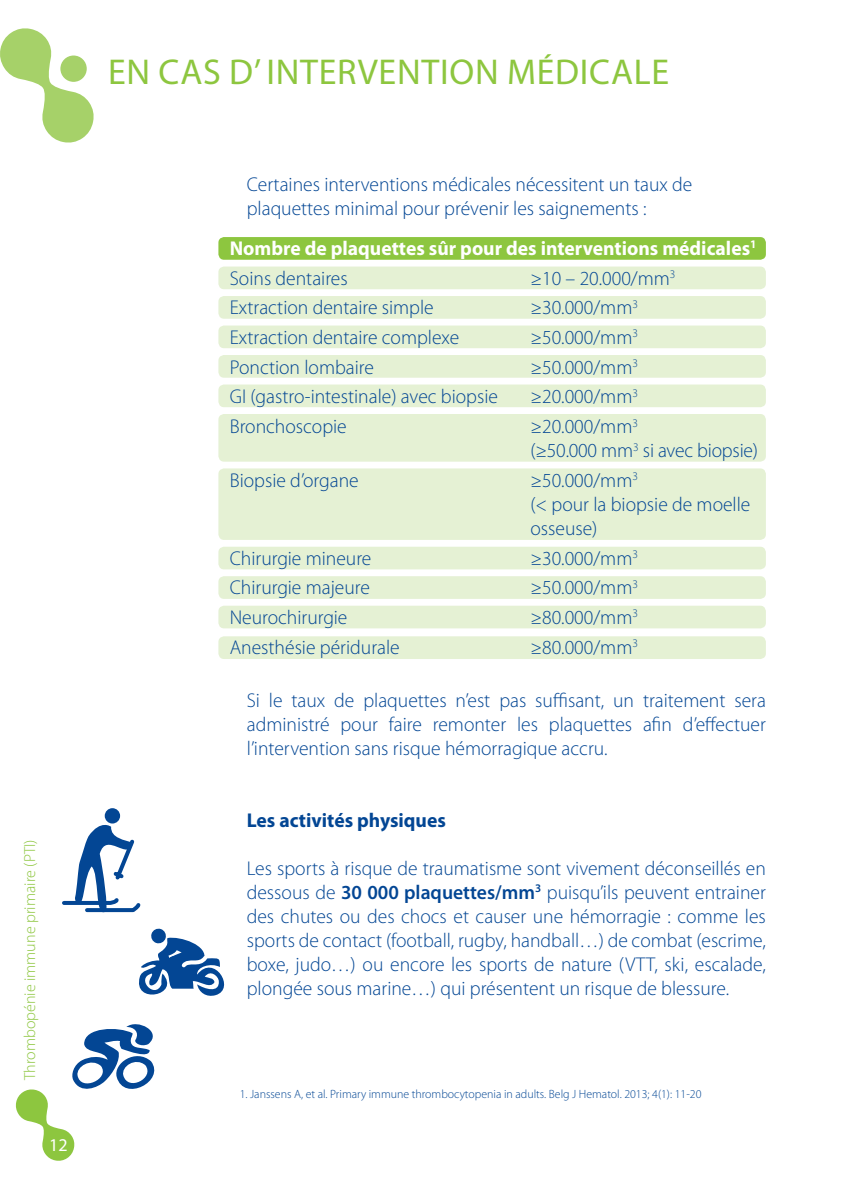
<style>
.page{position:relative;width:851px;height:1191px;background:#fff}
.page>*{position:absolute;margin:0;border:0;box-sizing:border-box;transform-origin:0 0}
.t1{font:36px "Myriad Pro";letter-spacing:.02em;color:#8dc63f}
.t2{font:300 20px/24px "Myriad Pro";color:#034694}
.t3{font:700 20px/29.6px "Myriad Pro";color:#fff}
.t4{font:700 20px "Myriad Pro";color:#034694}
.t5{font:18px "Myriad Pro";color:#fff}
.t6{font:300 16px "Myriad Pro";color:#8dc63f}
.t7{font:300 12px "Myriad Pro";color:#034694}
.s1{font-weight:300;color:#034694}
.s2{font-weight:600}
</style>
<div class="page">
<div style="left:218px;top:237px;width:547px;height:23px;background:#8dc63f;border-radius:6px"></div>
<div style="left:218px;top:266px;width:547px;height:23px;background:#e5f1d4;border-radius:6px"></div>
<div style="left:218px;top:296px;width:547px;height:23px;background:#e5f1d4;border-radius:6px"></div>
<div style="left:218px;top:325px;width:547px;height:23px;background:#e5f1d4;border-radius:6px"></div>
<div style="left:218px;top:355px;width:547px;height:23px;background:#e5f1d4;border-radius:6px"></div>
<div style="left:218px;top:547px;width:547px;height:22px;background:#e5f1d4;border-radius:6px"></div>
<div style="left:218px;top:468px;width:547px;height:72px;background:#e5f1d4;border-radius:6px"></div>
<div style="left:218px;top:384px;width:547px;height:23px;background:#e5f1d4;border-radius:6px"></div>
<div style="left:218px;top:576px;width:547px;height:23px;background:#e5f1d4;border-radius:6px"></div>
<div style="left:218px;top:414px;width:547px;height:47px;background:#e5f1d4;border-radius:6px"></div>
<div style="left:218px;top:605px;width:547px;height:23px;background:#e5f1d4;border-radius:6px"></div>
<div style="left:218px;top:636px;width:547px;height:23px;background:#e5f1d4;border-radius:6px"></div>
<svg style="left:0;top:28px;width:94px;height:115px"></svg>
<div style="left:60px;top:56px;width:27px;height:26px;background:#a6d169;border-radius:50%"></div>
<svg style="left:15px;top:1024px;width:140px;height:137px"></svg>
<div style="left:105px;top:808px;width:15px;height:15px;background:#034694;border-radius:50%"></div>
<svg style="left:62px;top:818px;width:79px;height:95px"></svg>
<svg style="left:139px;top:928px;width:86px;height:68px"></svg>
<p class="t6" style="left:21px;top:1080px;width:242px;rotate:-90deg">Thrombopénie immune primaire (PTI)</p>
<p class="t5" style="left:49px;top:1135px;width:20px">12</p>
<h1 class="t1" style="left:108px;top:52px;width:562px">EN CAS D’ INTERVENTION MÉDICALE</h1>
<p class="t2" style="left:247px;top:172px;width:447px">Certaines interventions médicales nécessitent un taux de plaquettes minimal pour prévenir les saignements :</p>
<p class="t3" style="left:230px;top:234px;width:528px">Nombre de plaquettes sûr pour des interventions médicales<sup>1<br></sup><span class="s1">Soins dentaires</span></p>
<p class="t2" style="left:530px;top:266px;width:146px">≥10 – 20.000/mm<sup>3</sup></p>
<p class="t2" style="left:230px;top:296px;width:205px">Extraction dentaire simple</p>
<p class="t2" style="left:530px;top:296px;width:109px">≥30.000/mm<sup>3</sup></p>
<p class="t2" style="left:230px;top:326px;width:231px">Extraction dentaire complexe</p>
<p class="t2" style="left:530px;top:326px;width:109px">≥50.000/mm<sup>3</sup></p>
<p class="t2" style="left:230px;top:355px;width:146px">Ponction lombaire</p>
<p class="t2" style="left:530px;top:355px;width:109px">≥50.000/mm<sup>3</sup></p>
<p class="t2" style="left:230px;top:385px;width:270px">GI (gastro-intestinale) avec biopsie</p>
<p class="t2" style="left:530px;top:385px;width:109px">≥20.000/mm<sup>3</sup></p>
<p class="t2" style="left:230px;top:415px;width:118px">Bronchoscopie</p>
<p class="t2" style="left:530px;top:415px;width:229px">≥20.000/mm<sup>3<br></sup>(≥50.000 mm<sup>3</sup> si avec biopsie)</p>
<p class="t2" style="left:230px;top:468px;width:130px">Biopsie d’organe</p>
<p class="t2" style="left:530px;top:468px;width:221px">≥50.000/mm<sup>3<br></sup>(&lt; pour la biopsie de moelle osseuse)</p>
<p class="t2" style="left:230px;top:546px;width:143px">Chirurgie mineure</p>
<p class="t2" style="left:530px;top:546px;width:109px">≥30.000/mm<sup>3</sup></p>
<p class="t2" style="left:230px;top:576px;width:142px">Chirurgie majeure</p>
<p class="t2" style="left:530px;top:576px;width:109px">≥50.000/mm<sup>3</sup></p>
<p class="t2" style="left:230px;top:605px;width:119px">Neurochirurgie</p>
<p class="t2" style="left:530px;top:605px;width:109px">≥80.000/mm<sup>3</sup></p>
<p class="t2" style="left:230px;top:635px;width:171px">Anesthésie péridurale</p>
<p class="t2" style="left:530px;top:635px;width:109px">≥80.000/mm<sup>3</sup></p>
<p class="t2" style="left:247px;top:688px;width:520px;text-align:justify">Si le taux de plaquettes n’est pas suffisant, un traitement sera administré pour faire remonter les plaquettes afin d’effectuer l’intervention sans risque hémorragique accru.</p>
<p class="t4" style="left:247px;top:809px;width:200px">Les activités physiques</p>
<p class="t2" style="left:247px;top:856px;width:520px;text-align:justify">Les sports à risque de traumatisme sont vivement déconseillés en dessous de <span class="s2">30 000 plaquettes/mm</span><sup>3</sup> puisqu’ils peuvent entrainer des chutes ou des chocs et causer une hémorragie : comme les sports de contact (football, rugby, handball…) de combat (escrime, boxe, judo…) ou encore les sports de nature (VTT, ski, escalade, plongée sous marine…) qui présentent un risque de blessure.</p>
<p class="t7" style="left:240px;top:1087px;width:463px">1. Janssens A, et al. Primary immune thrombocytopenia in adults. Belg J Hematol. 2013; 4(1): 11-20</p>
</div>
